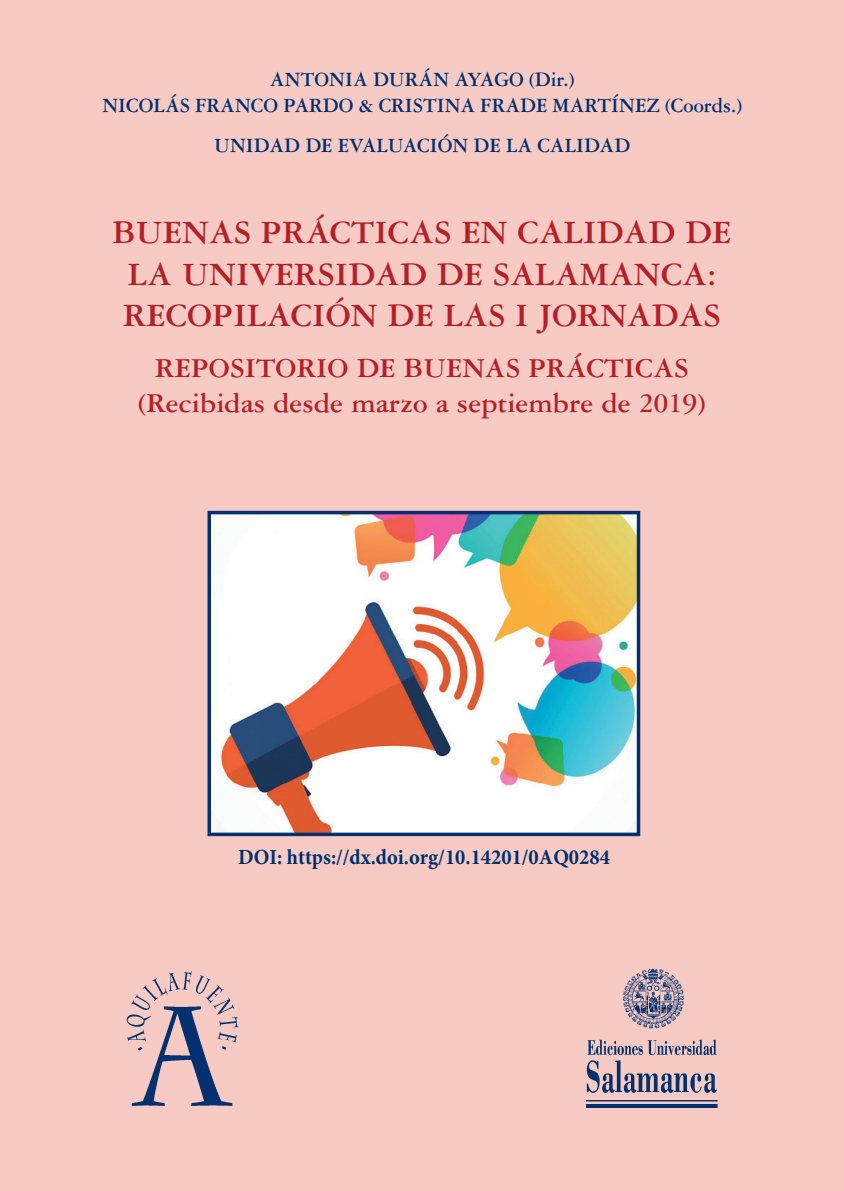
<style>
.page{position:relative;width:844px;height:1191px;background:#fff}
.page>*{position:absolute;margin:0;border:0;box-sizing:border-box;transform-origin:0 0}
.t1{font:700 34.65px/41.6px "Garamond 3 LT Std";color:#b51f27;text-align:center}
.t2{font:700 29.05px/35px "Garamond 3 LT Std";letter-spacing:.005em;color:#b51f27;text-align:center}
.t3{font:700 21.53px/25.9px "Garamond 3 LT Std";color:#00306d;text-align:center;scale:.95 1}
.t4{font:700 21.53px "Minion Pro";color:#00306d;scale:.95 1}
</style>
<div class="page">
<div style="left:0;top:0;width:843px;height:1191px;background:#f7cac4"></div>
<img style="left:212px;top:516px;width:423px;height:315px">
<div style="left:207px;top:511px;width:433px;height:325px;border:4px solid #00306d"></div>
<img style="left:586px;top:1039px;width:132px;height:68px">
<img style="left:623px;top:968px;width:61px;height:61px">
<img style="left:126px;top:971px;width:113px;height:136px">
<p class="t3" style="left:102px;top:66px;width:674px">ANTONIA DURÁN AYAGO (Dir.)<br>NICOLÁS FRANCO PARDO &amp; CRISTINA FRADE MARTÍNEZ (Coords.)</p>
<p class="t3" style="left:214px;top:133px;width:439px">UNIDAD DE EVALUACIÓN DE LA CALIDAD</p>
<h1 class="t1" style="left:113px;top:212px;width:620px">BUENAS PRÁCTICAS EN CALIDAD DE<br>LA UNIVERSIDAD DE SALAMANCA:<br>RECOPILACIÓN DE LAS I JORNADAS</h1>
<h2 class="t2" style="left:138px;top:351px;width:568px">REPOSITORIO DE BUENAS PRÁCTICAS (Recibidas desde marzo a septiembre de 2019)</h2>
<p class="t4" style="left:238px;top:842px;width:393px">DOI: https://dx.doi.org/10.14201/0AQ0284</p>
</div>
